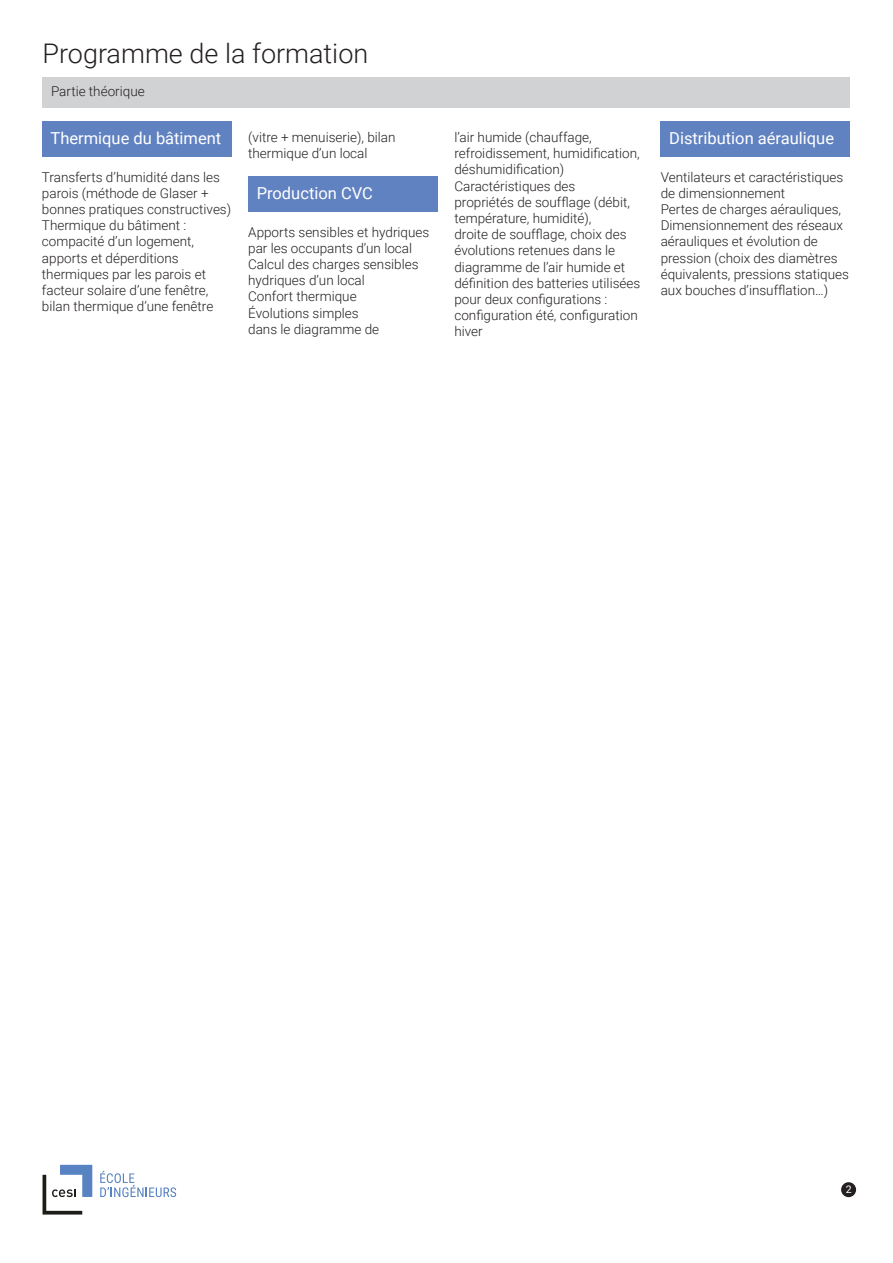
<style>
.page{position:relative;width:893px;height:1263px;background:#fff}
.page>*{position:absolute;margin:0;border:0;box-sizing:border-box;transform-origin:0 0}
.t1{font:300 27px "Roboto";color:#231f20}
.t2{font:16.5px "Roboto";color:#fff}
.t3{font:300 13.5px/16.2px "Roboto";color:#231f20}
.t4{font:10.5px "Roboto";color:#fff}
</style>
<div class="page">
<div style="left:841px;top:1182px;width:15px;height:15px;background:#231f20;border-radius:50%"></div>
<svg style="left:43px;top:1165px;width:49px;height:49px"></svg>
<svg style="left:100px;top:1171px;width:76px;height:26px"></svg>
<div style="left:43px;top:77px;width:807px;height:31px;background:#d1d2d4"></div>
<div style="left:42px;top:121px;width:189px;height:36px;background:#6182c1"></div>
<div style="left:248px;top:176px;width:189px;height:36px;background:#6182c1"></div>
<div style="left:661px;top:121px;width:189px;height:36px;background:#6182c1"></div>
<h1 class="t1" style="left:43px;top:34px;width:327px">Programme de la formation</h1>
<p class="t3" style="left:51px;top:83px;width:95px">Partie théorique</p>
<p class="t2" style="left:50px;top:127px;width:172px">Thermique du bâtiment</p>
<p class="t3" style="left:42px;top:168px;width:191px">Transferts d’humidité dans les parois (méthode de Glaser + bonnes pratiques constructives)<br>Thermique du bâtiment : compacité d’un logement, apports et déperditions thermiques par les parois et facteur solaire d’une fenêtre, bilan thermique d’une fenêtre</p>
<p class="t3" style="left:248px;top:129px;width:149px">(vitre + menuiserie), bilan thermique d’un local</p>
<p class="t2" style="left:257px;top:182px;width:118px">Production CVC</p>
<p class="t3" style="left:248px;top:223px;width:183px">Apports sensibles et hydriques par les occupants d’un local<br>Calcul des charges sensibles hydriques d’un local<br>Confort thermique<br>Évolutions simples<br>dans le diagramme de</p>
<p class="t3" style="left:454px;top:129px;width:187px">l’air humide (chauffage, refroidissement, humidification, déshumidification)<br>Caractéristiques des<br>propriétés de soufflage (débit, température, humidité),<br>droite de soufflage, choix des évolutions retenues dans le diagramme de l’air humide et définition des batteries utilisées pour deux configurations : configuration été, configuration hiver</p>
<p class="t2" style="left:669px;top:127px;width:166px">Distribution aéraulique</p>
<p class="t3" style="left:661px;top:168px;width:190px">Ventilateurs et caractéristiques de dimensionnement<br>Pertes de charges aérauliques,<br>Dimensionnement des réseaux aérauliques et évolution de pression (choix des diamètres équivalents, pressions statiques aux bouches d’insufflation…)</p>
<p class="t4" style="left:846px;top:1182px;width:7px">2</p>
</div>
